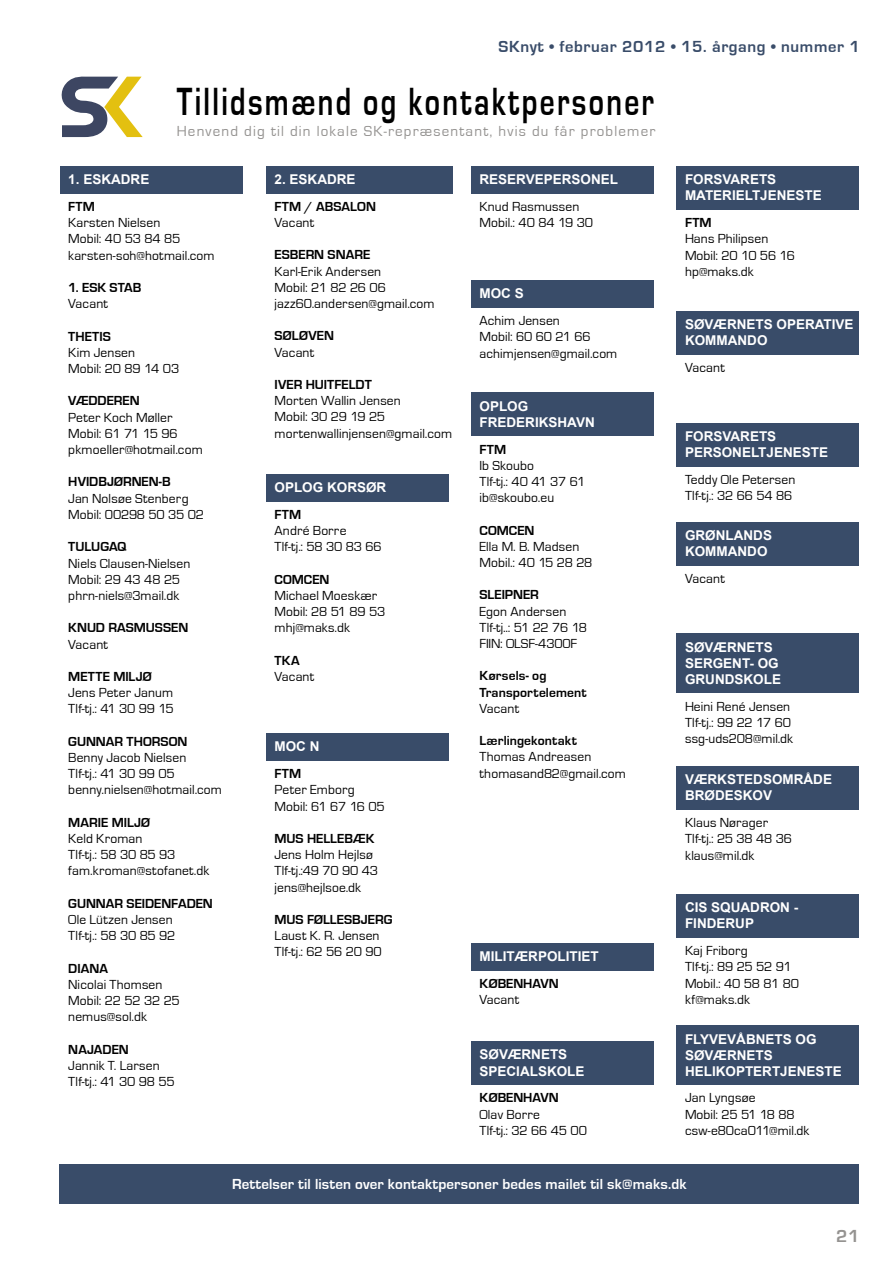
<style>
.page{position:relative;width:893px;height:1263px;background:#fff}
.page>*{position:absolute;margin:0;border:0;box-sizing:border-box;transform-origin:0 0}
.t1{font:700 40.5px "Eurostile";letter-spacing:.08em;color:#000;scale:.73 1}
.t2{font:700 18px "Eurostile";color:#959391}
.t3{font:700 16.5px "Eurostile";letter-spacing:.04em;color:#394c69}
.t4{font:700 15px "Eurostile";letter-spacing:.01em;color:#fff}
.t5{font:15px "Eurostile";letter-spacing:.08em;color:#93918f}
.t6{font:13.5px/16.2px "Eurostile";letter-spacing:.01em;color:#000}
.t7{font:700 13.5px/16.2px "Arial";color:#fff}
.t8{font:700 13.5px/16.2px "Eurostile";letter-spacing:.005em;color:#000}
</style>
<div class="page">
<div style="left:60px;top:1164px;width:799px;height:40px;background:#394c69"></div>
<svg style="left:61px;top:76px;width:82px;height:61px"></svg>
<div style="left:676px;top:311px;width:183px;height:44px;background:#394c69"></div>
<div style="left:676px;top:423px;width:183px;height:44px;background:#394c69"></div>
<div style="left:676px;top:634px;width:183px;height:59px;background:#394c69"></div>
<div style="left:676px;top:766px;width:183px;height:44px;background:#394c69"></div>
<div style="left:676px;top:894px;width:183px;height:44px;background:#394c69"></div>
<div style="left:676px;top:1025px;width:183px;height:60px;background:#394c69"></div>
<div style="left:676px;top:166px;width:183px;height:44px;background:#394c69"></div>
<div style="left:60px;top:166px;width:182px;height:28px;background:#394c69"></div>
<div style="left:266px;top:474px;width:182px;height:27px;background:#394c69"></div>
<div style="left:266px;top:166px;width:187px;height:27px;background:#394c69"></div>
<div style="left:266px;top:733px;width:182px;height:28px;background:#394c69"></div>
<div style="left:471px;top:166px;width:182px;height:28px;background:#394c69"></div>
<div style="left:471px;top:280px;width:182px;height:28px;background:#394c69"></div>
<div style="left:471px;top:392px;width:182px;height:44px;background:#394c69"></div>
<div style="left:471px;top:943px;width:182px;height:28px;background:#394c69"></div>
<div style="left:471px;top:1041px;width:182px;height:44px;background:#394c69"></div>
<div style="left:676px;top:522px;width:183px;height:43px;background:#394c69"></div>
<p class="t3" style="left:498px;top:37px;width:363px">SKnyt • februar 2012 • 15. årgang • nummer 1</p>
<p class="t7" style="left:68px;top:172px;width:83px">1. ESKADRE</p>
<h1 class="t1" style="left:177px;top:79px;width:655px">Tillidsmænd og kontaktpersoner</h1>
<p class="t5" style="left:177px;top:123px;width:480px">Henvend dig til din lokale SK-repræsentant, hvis du får problemer</p>
<p class="t7" style="left:275px;top:172px;width:83px">2. ESKADRE</p>
<p class="t7" style="left:479px;top:172px;width:140px">RESERVEPERSONEL</p>
<p class="t8" style="left:68px;top:199px;width:28px">FTM</p>
<p class="t6" style="left:68px;top:215px;width:148px">Karsten Nielsen<br>Mobil: 40 53 84 85 karsten-soh@hotmail.com</p>
<p class="t8" style="left:68px;top:280px;width:75px">1. ESK STAB</p>
<p class="t6" style="left:68px;top:296px;width:41px">Vacant</p>
<p class="t8" style="left:68px;top:328px;width:44px">THETIS</p>
<p class="t6" style="left:68px;top:345px;width:112px">Kim Jensen<br>Mobil: 20 89 14 03</p>
<p class="t8" style="left:68px;top:393px;width:73px">VÆDDEREN</p>
<p class="t6" style="left:68px;top:409px;width:136px">Peter Koch Møller<br>Mobil: 61 71 15 96 pkmoeller@hotmail.com</p>
<p class="t8" style="left:68px;top:474px;width:104px">HVIDBJØRNEN-B</p>
<p class="t6" style="left:68px;top:490px;width:137px">Jan Nolsøe Stenberg<br>Mobil: 00298 50 35 02</p>
<p class="t8" style="left:68px;top:539px;width:60px">TULUGAQ</p>
<p class="t6" style="left:68px;top:555px;width:123px">Niels Clausen-Nielsen<br>Mobil: 29 43 48 25 phrn-niels@3mail.dk</p>
<p class="t8" style="left:68px;top:620px;width:122px">KNUD RASMUSSEN</p>
<p class="t6" style="left:68px;top:636px;width:41px">Vacant</p>
<p class="t8" style="left:68px;top:669px;width:85px">METTE MILJØ</p>
<p class="t6" style="left:68px;top:685px;width:107px">Jens Peter Janum<br>Tlf-tj.: 41 30 99 15</p>
<p class="t8" style="left:68px;top:733px;width:121px">GUNNAR THORSON</p>
<p class="t6" style="left:68px;top:750px;width:155px">Benny Jacob Nielsen<br>Tlf-tj.: 41 30 99 05 benny.nielsen@hotmail.com</p>
<p class="t8" style="left:68px;top:814px;width:83px">MARIE MILJØ</p>
<p class="t6" style="left:68px;top:831px;width:142px">Keld Kroman<br>Tlf-tj.: 58 30 85 93 fam.kroman@stofanet.dk</p>
<p class="t8" style="left:68px;top:895px;width:146px">GUNNAR SEIDENFADEN</p>
<p class="t6" style="left:68px;top:912px;width:109px">Ole Lützen Jensen<br>Tlf-tj.: 58 30 85 92</p>
<p class="t8" style="left:68px;top:960px;width:41px">DIANA</p>
<p class="t6" style="left:68px;top:976px;width:113px">Nicolai Thomsen<br>Mobil: 22 52 32 25 nemus@sol.dk</p>
<p class="t8" style="left:68px;top:1041px;width:62px">NAJADEN</p>
<p class="t6" style="left:68px;top:1057px;width:108px">Jannik T. Larsen<br>Tlf-tj.: 41 30 98 55</p>
<p class="t8" style="left:275px;top:199px;width:103px">FTM / ABSALON</p>
<p class="t6" style="left:275px;top:215px;width:41px">Vacant</p>
<p class="t8" style="left:275px;top:247px;width:97px">ESBERN SNARE</p>
<p class="t6" style="left:275px;top:263px;width:162px">Karl-Erik Andersen<br>Mobil: 21 82 26 06 jazz60.andersen@gmail.com</p>
<p class="t8" style="left:275px;top:328px;width:61px">SØLØVEN</p>
<p class="t6" style="left:275px;top:344px;width:41px">Vacant</p>
<p class="t8" style="left:275px;top:377px;width:99px">IVER HUITFELDT</p>
<p class="t6" style="left:275px;top:393px;width:179px">Morten Wallin Jensen<br>Mobil: 30 29 19 25 mortenwallinjensen@gmail.com</p>
<p class="t7" style="left:275px;top:480px;width:113px">OPLOG KORSØR</p>
<p class="t8" style="left:275px;top:507px;width:28px">FTM</p>
<p class="t6" style="left:275px;top:523px;width:109px">André Borre<br>Tlf-tj.: 58 30 83 66</p>
<p class="t8" style="left:275px;top:571px;width:56px">COMCEN</p>
<p class="t6" style="left:275px;top:588px;width:112px">Michael Moeskær<br>Mobil: 28 51 89 53 mhj@maks.dk</p>
<p class="t8" style="left:275px;top:652px;width:27px">TKA</p>
<p class="t6" style="left:275px;top:669px;width:41px">Vacant</p>
<p class="t7" style="left:275px;top:739px;width:46px">MOC N</p>
<p class="t8" style="left:275px;top:766px;width:28px">FTM</p>
<p class="t6" style="left:275px;top:782px;width:112px">Peter Emborg<br>Mobil: 61 67 16 05</p>
<p class="t8" style="left:275px;top:831px;width:101px">MUS HELLEBÆK</p>
<p class="t6" style="left:275px;top:847px;width:105px">Jens Holm Hejlsø<br>Tlf-tj.:49 70 90 43 jens@hejlsoe.dk</p>
<p class="t8" style="left:275px;top:912px;width:119px">MUS FØLLESBJERG</p>
<p class="t6" style="left:275px;top:928px;width:109px">Laust K. R. Jensen<br>Tlf-tj.: 62 56 20 90</p>
<p class="t6" style="left:479px;top:199px;width:115px">Knud Rasmussen<br>Mobil.: 40 84 19 30</p>
<p class="t7" style="left:479px;top:286px;width:46px">MOC S</p>
<p class="t6" style="left:479px;top:313px;width:139px">Achim Jensen<br>Mobil: 60 60 21 66 achimjensen@gmail.com</p>
<p class="t7" style="left:479px;top:398px;width:117px">OPLOG<br>FREDERIKSHAVN</p>
<p class="t8" style="left:479px;top:441px;width:28px">FTM</p>
<p class="t6" style="left:479px;top:457px;width:107px">Ib Skoubo<br>Tlf-tj.: 40 41 37 61 ib@skoubo.eu</p>
<p class="t8" style="left:479px;top:522px;width:56px">COMCEN</p>
<p class="t6" style="left:479px;top:538px;width:115px">Ella M. B. Madsen<br>Mobil.: 40 15 28 28</p>
<p class="t8" style="left:479px;top:587px;width:61px">SLEIPNER</p>
<p class="t6" style="left:479px;top:603px;width:109px">Egon Andersen<br>Tlf-tj..: 51 22 76 18<br>FIIN: OLSF-4300F</p>
<p class="t8" style="left:479px;top:668px;width:109px">Kørsels- og<br>Transportelement</p>
<p class="t6" style="left:479px;top:700px;width:41px">Vacant</p>
<p class="t8" style="left:479px;top:733px;width:99px">Lærlingekontakt</p>
<p class="t6" style="left:479px;top:749px;width:148px">Thomas Andreasen thomasand82@gmail.com</p>
<p class="t7" style="left:479px;top:949px;width:121px">MILITÆRPOLITIET</p>
<p class="t8" style="left:479px;top:976px;width:81px">KØBENHAVN</p>
<p class="t6" style="left:479px;top:992px;width:41px">Vacant</p>
<p class="t7" style="left:479px;top:1047px;width:107px">SØVÆRNETS<br>SPECIALSKOLE</p>
<p class="t8" style="left:479px;top:1090px;width:81px">KØBENHAVN</p>
<p class="t6" style="left:479px;top:1106px;width:109px">Olav Borre<br>Tlf-tj.: 32 66 45 00</p>
<p class="t7" style="left:685px;top:172px;width:138px">FORSVARETS<br>MATERIELTJENESTE</p>
<p class="t8" style="left:685px;top:215px;width:28px">FTM</p>
<p class="t6" style="left:685px;top:231px;width:111px">Hans Philipsen<br>Mobil: 20 10 56 16 hp@maks.dk</p>
<p class="t7" style="left:685px;top:317px;width:170px">SØVÆRNETS OPERATIVE<br>KOMMANDO</p>
<p class="t6" style="left:685px;top:360px;width:41px">Vacant</p>
<p class="t7" style="left:685px;top:429px;width:145px">FORSVARETS<br>PERSONELTJENESTE</p>
<p class="t6" style="left:685px;top:472px;width:112px">Teddy Ole Petersen<br>Tlf-tj.: 32 66 54 86</p>
<p class="t7" style="left:685px;top:528px;width:88px">GRØNLANDS<br>KOMMANDO</p>
<p class="t6" style="left:685px;top:571px;width:41px">Vacant</p>
<p class="t7" style="left:685px;top:639px;width:97px">SØVÆRNETS<br>SERGENT- OG<br>GRUNDSKOLE</p>
<p class="t6" style="left:685px;top:698px;width:110px">Heini René Jensen<br>Tlf-tj.: 99 22 17 60 ssg-uds208@mil.dk</p>
<p class="t7" style="left:685px;top:772px;width:149px">VÆRKSTEDSOMRÅDE<br>BRØDESKOV</p>
<p class="t6" style="left:685px;top:815px;width:109px">Klaus Nørager<br>Tlf-tj.: 25 38 48 36 klaus@mil.dk</p>
<p class="t7" style="left:685px;top:900px;width:115px">CIS SQUADRON -<br>FINDERUP</p>
<p class="t6" style="left:685px;top:943px;width:116px">Kaj Friborg<br>Tlf-tj.: 89 25 52 91<br>Mobil.: 40 58 81 80 kf@maks.dk</p>
<p class="t7" style="left:685px;top:1031px;width:158px">FLYVEVÅBNETS OG<br>SØVÆRNETS<br>HELIKOPTERTJENESTE</p>
<p class="t6" style="left:685px;top:1090px;width:126px">Jan Lyngsøe<br>Mobil: 25 51 18 88 csw-e80ca011@mil.dk</p>
<p class="t4" style="left:232px;top:1176px;width:456px">Rettelser til listen over kontaktpersoner bedes mailet til sk@maks.dk</p>
<h2 class="t2" style="left:836px;top:1227px;width:25px">21</h2>
</div>
